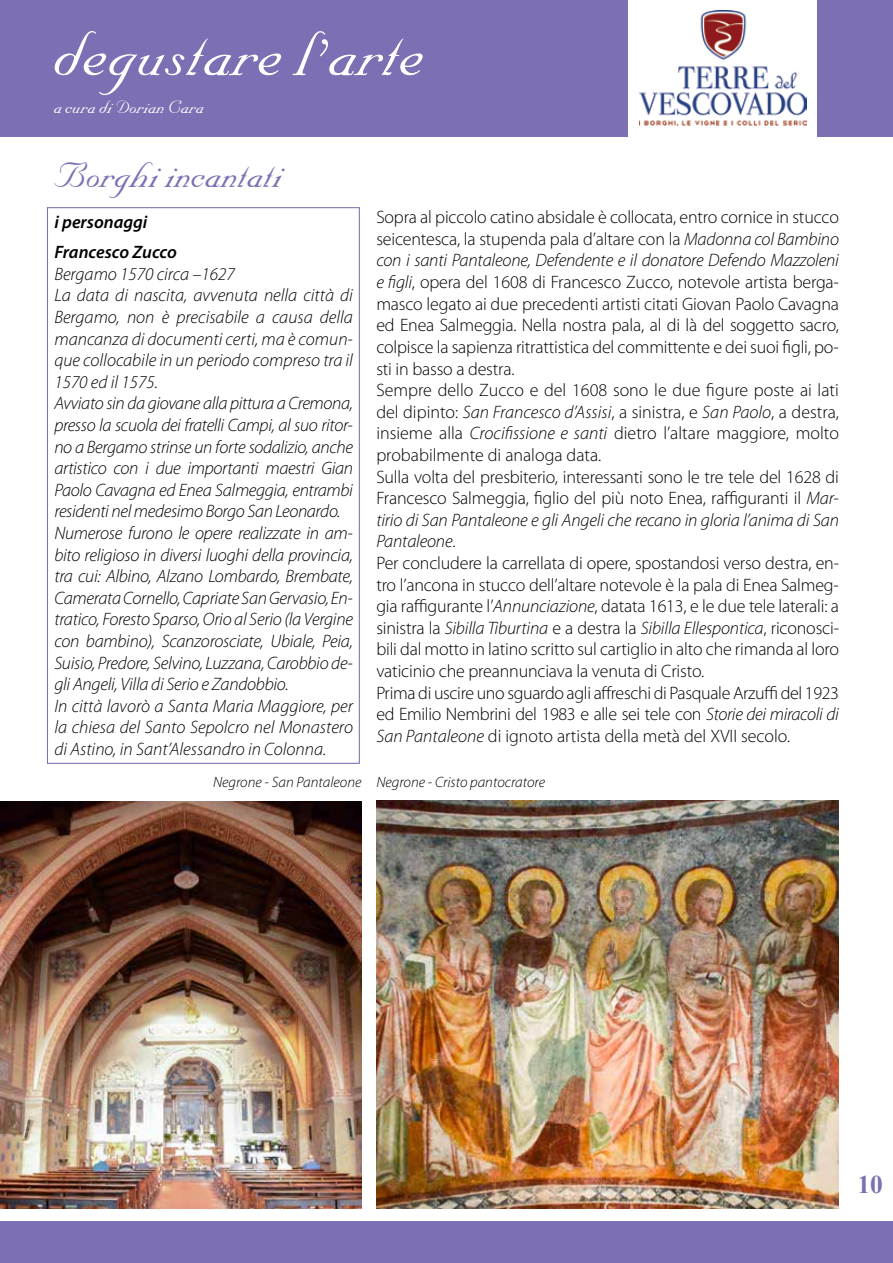
<style>
.page{position:relative;width:893px;height:1263px;background:#fff}
.page>*{position:absolute;margin:0;border:0;box-sizing:border-box;transform-origin:0 0}
.t1{font:75px "Nuptial Script";color:#fff}
.t2{font:42px "Nuptial Script";color:#7c6fb3}
.t3{font:700 25.5px "Times New Roman";color:#7c6fb3}
.t4{font:21px "Nuptial Script";color:#fff}
.t5{font:300 18px/21.6px "Myriad Pro";letter-spacing:-.01em;color:#000}
.t6{font:italic 300 18px/21.6px "Myriad Pro";letter-spacing:-.015em;color:#000}
.t7{font:italic 600 18px/30.6px "Myriad Pro";color:#000}
.t8{font:italic 300 15px "Myriad Pro";color:#000}
.s1{font-style:italic}
</style>
<div class="page">
<div style="left:0;top:0;width:628px;height:136px;background:#7c6fb3"></div>
<img style="left:0;top:802px;width:361px;height:407px">
<div style="left:0;top:1221px;width:893px;height:42px;background:#7c6fb3"></div>
<div style="left:818px;top:0;width:75px;height:136px;background:#7c6fb3"></div>
<img style="left:640px;top:11px;width:167px;height:114px">
<img style="left:376px;top:800px;width:463px;height:409px">
<h1 class="t1" style="left:54px;top:12px;width:372px">degustare l’arte</h1>
<p class="t4" style="left:54px;top:95px;width:152px">a cura di Dorian Cara</p>
<h2 class="t2" style="left:54px;top:152px;width:230px">Borghi incantati</h2>
<p class="t5" style="left:376px;top:206px;width:464px">Sopra al piccolo catino absidale è collocata, entro cornice in stucco seicentesca, la stupenda pala d’altare con la <span class="s1">Madonna col Bambino con i santi Pantaleone, Defendente e il donatore Defendo Mazzoleni e figli</span>, opera del 1608 di Francesco Zucco, notevole artista berga&shy;masco legato ai due precedenti artisti citati Giovan Paolo Cavagna ed Enea Salmeggia. Nella nostra pala, al di là del soggetto sacro, colpisce la sapienza ritrattistica del committente e dei suoi figli, po&shy;sti in basso a destra.<br>Sempre dello Zucco e del 1608 sono le due figure poste ai lati del dipinto: <span class="s1">San Francesco d’Assisi</span>, a sinistra, e <span class="s1">San Paolo</span>, a destra, insieme alla <span class="s1">Crocifissione e santi</span> dietro l’altare maggiore, molto probabilmente di analoga data.<br>Sulla volta del presbiterio, interessanti sono le tre tele del 1628 di Francesco Salmeggia, figlio del più noto Enea, raffiguranti il <span class="s1">Mar&shy;tirio di San Pantaleone e gli Angeli che recano in gloria l’anima di San Pantaleone</span>.<br>Per concludere la carrellata di opere, spostandosi verso destra, en&shy;tro l’ancona in stucco dell’altare notevole è la pala di Enea Salmeg&shy;gia raffigurante l’<span class="s1">Annunciazione</span>, datata 1613, e le due tele laterali: a sinistra la <span class="s1">Sibilla Tiburtina</span> e a destra la <span class="s1">Sibilla Ellespontica</span>, riconosci&shy;bili dal motto in latino scritto sul cartiglio in alto che rimanda al loro vaticinio che preannunciava la venuta di Cristo.<br>Prima di uscire uno sguardo agli affreschi di Pasquale Arzuffi del 1923 ed Emilio Nembrini del 1983 e alle sei tele con <span class="s1">Storie dei miracoli di San Pantaleone</span> di ignoto artista della metà del XVII secolo.</p>
<p class="t7" style="left:54px;top:206px;width:124px">i personaggi<br>Francesco Zucco</p>
<p class="t6" style="left:54px;top:263px;width:300px">Bergamo 1570 circa –1627<br>La data di nascita, avvenuta nella città di Bergamo, non è precisabile a causa della mancanza di documenti certi, ma è comun&shy;que collocabile in un periodo compreso tra il 1570 ed il 1575.<br>Avviato sin da giovane alla pittura a Cremona, presso la scuola dei fratelli Campi, al suo ritor&shy;no a Bergamo strinse un forte sodalizio, anche artistico con i due importanti maestri Gian Paolo Cavagna ed Enea Salmeggia, entrambi residenti nel medesimo Borgo San Leonardo.<br>Numerose furono le opere realizzate in am&shy;bito religioso in diversi luoghi della provincia, tra cui: Albino, Alzano Lombardo, Brembate, Camerata Cornello, Capriate San Gervasio, En&shy;tratico, Foresto Sparso, Orio al Serio (la Vergine con bambino), Scanzorosciate, Ubiale, Peia, Suisio, Predore, Selvino, Luzzana, Carobbio de&shy;gli Angeli, Villa di Serio e Zandobbio.<br>In città lavorò a Santa Maria Maggiore, per la chiesa del Santo Sepolcro nel Monastero di Astino, in Sant’Alessandro in Colonna.</p>
<p class="t8" style="left:213px;top:773px;width:333px">Negrone - San Pantaleone Negrone - Cristo pantocratore</p>
<h3 class="t3" style="left:857px;top:1166px;width:27px">10</h3>
</div>
